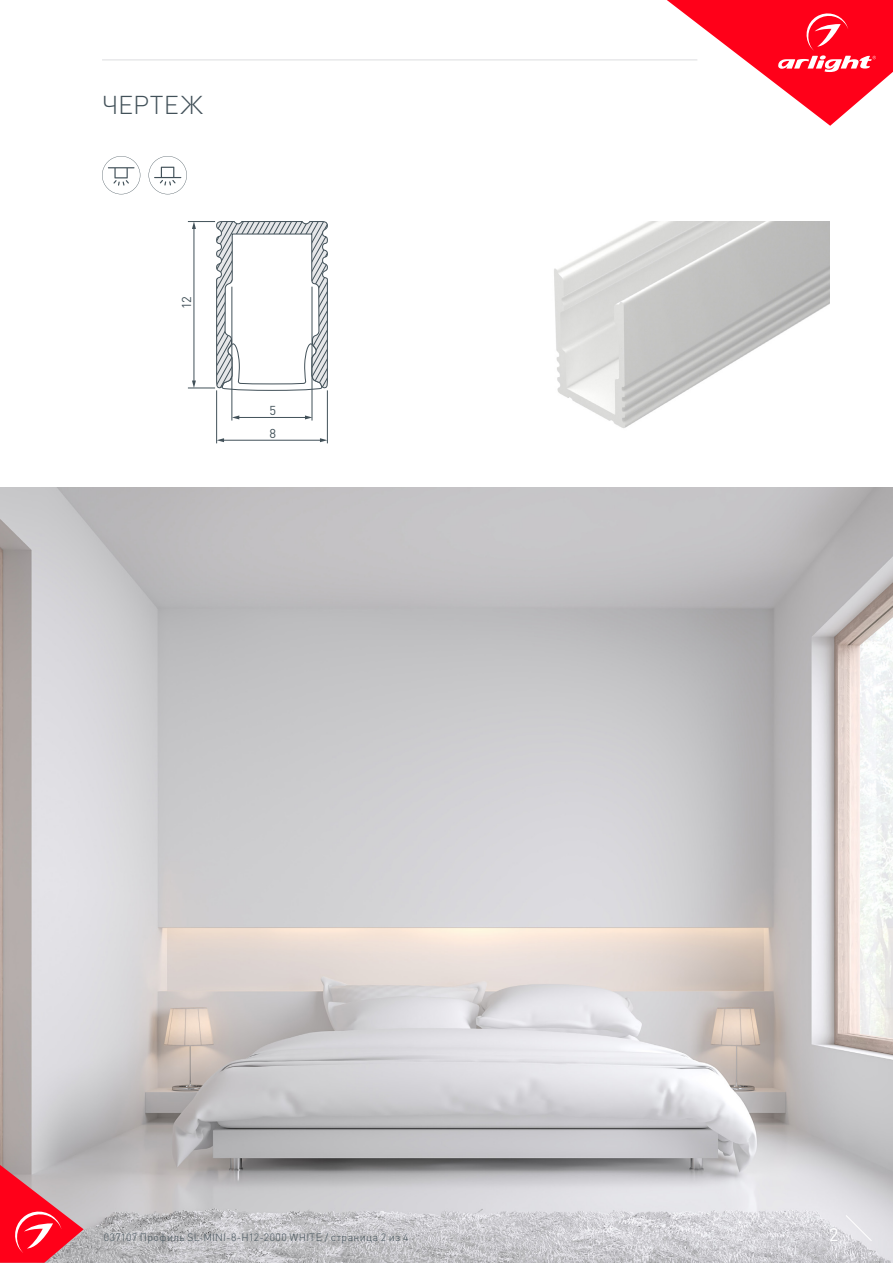
<style>
.page{position:relative;width:893px;height:1263px;background:#fff}
.page>*{position:absolute;margin:0;border:0;box-sizing:border-box;transform-origin:0 0}
.t1{font:300 25.5px "DIN Pro";letter-spacing:.01em;color:#425159}
.t2{font:18px "DIN Pro";color:#fff}
.t3{font:12.75px "DIN Pro";color:#425159}
.t4{font:300 10.5px "DIN Pro";letter-spacing:.035em;color:#425159}
</style>
<div class="page">
<img style="left:0;top:487px;width:893px;height:776px">
<svg style="left:0;top:1165px;width:84px;height:98px;background:#e35665"></svg>
<svg style="left:845px;top:1215px;width:27px;height:26px"></svg>
<svg style="left:667px;top:0;width:226px;height:126px"></svg>
<hr style="left:102px;top:60px;width:595px;height:1px;background:#dcdddf">
<img style="left:554px;top:221px;width:275px;height:207px">
<svg style="left:102px;top:156px;width:38px;height:38px"></svg>
<hr style="left:327px;top:390px;width:1px;height:53px;background:#425159">
<hr style="left:216px;top:390px;width:1px;height:53px;background:#425159">
<hr style="left:232px;top:287px;width:1px;height:133px;background:#425159">
<hr style="left:312px;top:287px;width:1px;height:133px;background:#425159">
<hr style="left:223px;top:440px;width:98px;height:1px;background:#425159">
<svg style="left:320px;top:438px;width:7px;height:4px"></svg>
<svg style="left:217px;top:438px;width:7px;height:4px"></svg>
<hr style="left:238px;top:417px;width:68px;height:1px;background:#425159">
<svg style="left:305px;top:415px;width:7px;height:4px"></svg>
<svg style="left:232px;top:415px;width:7px;height:4px"></svg>
<svg style="left:149px;top:59px;width:180px;height:332px"></svg>
<p class="t1" style="left:102px;top:87px;width:102px">ЧЕРТЕЖ</p>
<p class="t3" style="left:178px;top:309px;width:15px;rotate:-90deg">12</p>
<p class="t3" style="left:269px;top:402px;width:8px">5</p>
<p class="t3" style="left:270px;top:425px;width:8px">8</p>
<p class="t4" style="left:104px;top:1230px;width:306px">037107 Профиль SL-MINI-8-H12-2000 WHITE / страница 2 из 4</p>
<p class="t2" style="left:829px;top:1222px;width:11px">2</p>
</div>
